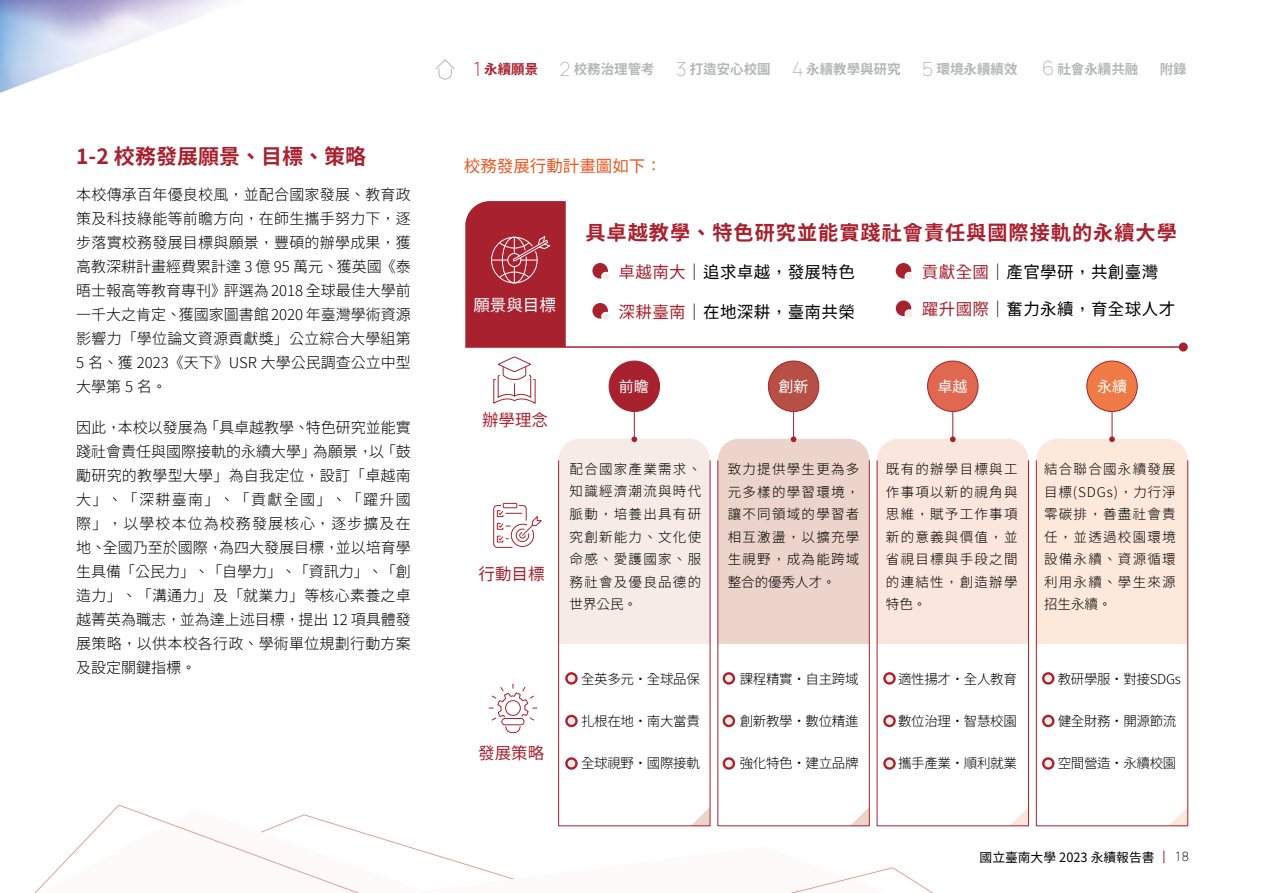
<style>
.page{position:relative;width:1263px;height:893px;background:#fff}
.page>*{position:absolute;margin:0;border:0;box-sizing:border-box;transform-origin:0 0}
.t1{font:700 21px "Taipei Sans TC Beta";color:#a7212e}
.t2{font:700 20.1px "Taipei Sans TC Beta";letter-spacing:.05em;color:#a7212e}
.t3{font:16.5px "Taipei Sans TC Beta";letter-spacing:.025em;color:#000}
.t4{font:16.5px "Taipei Sans TC Beta";color:#ea5520}
.t5{font:16.5px "Taipei Sans TC Beta";color:#a7212e}
.t6{font:16.5px "Taipei Sans TC Beta";color:#fff}
.t7{font:300 15px/24px "Taipei Sans TC Beta";color:#000;text-align:justify}
.t8{font:15px "Taipei Sans TC Beta";color:#fff}
.t9{font:300 13.5px/22.5px "Taipei Sans TC Beta";letter-spacing:.095em;color:#000;text-align:justify}
.t10{font:300 13.5px "Taipei Sans TC Beta";letter-spacing:-.025em;color:#000}
.t11{font:700 13.5px "Taipei Sans TC Beta";color:#b5b6b6}
.t12{font:12.75px "Taipei Sans TC Beta";color:#000}
.t13{font:200 12.75px "Manrope";color:#000}
.s1{font-family:"Manrope";font-weight:200;font-size:19.5px}
.s2{font-family:"Manrope";font-weight:200;font-size:19.5px;color:#a7212e}
.s3{color:#a7212e}
</style>
<div class="page">
<svg style="left:1012px;top:809px;width:15px;height:15px"></svg>
<svg style="left:1171px;top:809px;width:15px;height:15px"></svg>
<div style="left:503px;top:503px;width:14px;height:5px;border:1px solid #a7212e"></div>
<svg style="left:493px;top:505px;width:49px;height:43px"></svg>
<hr style="left:465px;top:346px;width:718px;height:2px;background:#a7212e">
<div style="left:1179px;top:342px;width:9px;height:10px;background:#a7212e;border-radius:50%"></div>
<svg style="left:493px;top:356px;width:43px;height:48px"></svg>
<svg style="left:489px;top:684px;width:48px;height:49px"></svg>
<div style="left:505px;top:700px;width:16px;height:16px;border:1px solid #a7212e;border-radius:50%"></div>
<div style="left:609px;top:361px;width:50px;height:50px;background:#a7212e;border-radius:50%"></div>
<div style="left:609px;top:361px;width:51px;height:51px;border:1px solid #a7212e;border-radius:50%"></div>
<svg style="left:559px;top:411px;width:151px;height:233px;background:#f6ede8"></svg>
<div style="left:768px;top:361px;width:51px;height:50px;background:#b65045;border-radius:50%"></div>
<div style="left:768px;top:361px;width:51px;height:51px;border:1px solid #a7212e;border-radius:50%"></div>
<svg style="left:718px;top:411px;width:151px;height:233px;background:#eed9d0"></svg>
<div style="left:927px;top:361px;width:51px;height:50px;background:#e06750;border-radius:50%"></div>
<div style="left:927px;top:361px;width:51px;height:51px;border:1px solid #a7212e;border-radius:50%"></div>
<svg style="left:877px;top:411px;width:151px;height:233px;background:#fae8e0"></svg>
<div style="left:1087px;top:361px;width:50px;height:50px;background:#ee7b45;border-radius:50%"></div>
<div style="left:1086px;top:361px;width:52px;height:51px;border:1px solid #a7212e;border-radius:50%"></div>
<svg style="left:1036px;top:411px;width:152px;height:233px;background:#fdebe0"></svg>
<svg style="left:465px;top:201px;width:101px;height:146px;background:#ab2b38"></svg>
<div style="left:558px;top:460px;width:152px;height:366px;border:1px solid #a7212e"></div>
<div style="left:717px;top:460px;width:153px;height:366px;border:1px solid #a7212e"></div>
<div style="left:877px;top:460px;width:152px;height:366px;border:1px solid #a7212e"></div>
<div style="left:1036px;top:460px;width:152px;height:366px;border:1px solid #a7212e"></div>
<svg style="left:565px;top:672px;width:13px;height:13px"></svg>
<div style="left:568px;top:674px;width:7px;height:8px;background:#f6ebe6;border-radius:50%"></div>
<svg style="left:565px;top:715px;width:13px;height:12px"></svg>
<div style="left:568px;top:717px;width:7px;height:8px;background:#f6ebe6;border-radius:50%"></div>
<svg style="left:565px;top:757px;width:13px;height:13px"></svg>
<div style="left:568px;top:760px;width:7px;height:7px;background:#f6ebe6;border-radius:50%"></div>
<svg style="left:723px;top:672px;width:12px;height:13px"></svg>
<div style="left:725px;top:674px;width:8px;height:8px;background:#f6ebe6;border-radius:50%"></div>
<svg style="left:723px;top:715px;width:12px;height:12px"></svg>
<div style="left:725px;top:717px;width:8px;height:8px;background:#f6ebe6;border-radius:50%"></div>
<svg style="left:723px;top:757px;width:12px;height:13px"></svg>
<div style="left:725px;top:760px;width:8px;height:7px;background:#f6ebe6;border-radius:50%"></div>
<svg style="left:883px;top:672px;width:13px;height:13px"></svg>
<div style="left:886px;top:674px;width:7px;height:8px;background:#f6ebe6;border-radius:50%"></div>
<svg style="left:883px;top:715px;width:13px;height:12px"></svg>
<div style="left:886px;top:717px;width:7px;height:8px;background:#f6ebe6;border-radius:50%"></div>
<svg style="left:883px;top:757px;width:13px;height:13px"></svg>
<div style="left:886px;top:760px;width:7px;height:7px;background:#f6ebe6;border-radius:50%"></div>
<svg style="left:1042px;top:672px;width:12px;height:13px"></svg>
<div style="left:1044px;top:674px;width:8px;height:8px;background:#f6ebe6;border-radius:50%"></div>
<svg style="left:1042px;top:715px;width:12px;height:12px"></svg>
<div style="left:1044px;top:717px;width:8px;height:8px;background:#f6ebe6;border-radius:50%"></div>
<svg style="left:1042px;top:757px;width:12px;height:13px"></svg>
<div style="left:1044px;top:760px;width:8px;height:7px;background:#f6ebe6;border-radius:50%"></div>
<svg style="left:592px;top:263px;width:17px;height:17px"></svg>
<svg style="left:592px;top:303px;width:17px;height:17px"></svg>
<svg style="left:896px;top:263px;width:16px;height:17px"></svg>
<svg style="left:896px;top:301px;width:16px;height:16px"></svg>
<svg style="left:34px;top:804px;width:906px;height:89px"></svg>
<svg style="left:1163px;top:850px;width:1px;height:13px"></svg>
<img style="left:0;top:0;width:222px;height:93px">
<svg style="left:436px;top:59px;width:19px;height:21px"></svg>
<h1 class="t1" style="left:76px;top:145px;width:291px">1-2 校務發展願景、目標、策略</h1>
<p class="t7" style="left:76px;top:183px;width:336px">本校傳承百年優良校風，並配合國家發展、教育政策及科技綠能等前瞻方向，在師生攜手努力下，逐步落實校務發展目標與願景，豐碩的辦學成果，獲高教深耕計畫經費累計達 3 億 95 萬元、獲英國《泰晤士報高等教育專刊》評選為 2018 全球最佳大學前一千大之肯定、獲國家圖書館 2020 年臺灣學術資源影響力「學位論文資源貢獻獎」公立綜合大學組第5 名、獲 2023《天下》USR 大學公民調查公立中型大學第 5 名。</p>
<p class="t7" style="left:76px;top:416px;width:336px">因此，本校以發展為「具卓越教學、特色研究並能實踐社會責任與國際接軌的永續大學」為願景，以「鼓勵研究的教學型大學」為自我定位，設訂「卓越南大」、「深耕臺南」、「貢獻全國」、「躍升國際」，以學校本位為校務發展核心，逐步擴及在地、全國乃至於國際，為四大發展目標，並以培育學生具備「公民力」、「自學力」、「資訊力」、「創造力」、「溝通力」及「就業力」等核心素養之卓越菁英為職志，並為達上述目標，提出 12 項具體發展策略，以供本校各行政、學術單位規劃行動方案及設定關鍵指標。</p>
<p class="t11" style="left:1042px;top:61px;width:98px"><span class="s1">6</span> 社會永續共融</p>
<p class="t11" style="left:474px;top:62px;width:545px"><span class="s2">1</span> <span class="s3">永續願景</span> <span class="s1">2</span> 校務治理管考 <span class="s1">3</span> 打造安心校園 <span class="s1">4</span> 永續教學與研究 <span class="s1">5</span> 環境永續績效</p>
<p class="t11" style="left:1160px;top:62px;width:28px">附錄</p>
<p class="t4" style="left:464px;top:156px;width:199px">校務發展行動計畫圖如下：</p>
<p class="t6" style="left:473px;top:296px;width:84px">願景與目標</p>
<h2 class="t2" style="left:585px;top:222px;width:593px">具卓越教學、特色研究並能實踐社會責任與國際接軌的永續大學</h2>
<p class="t3" style="left:618px;top:262px;width:238px"><span class="s3">卓越南大</span>│追求卓越，發展特色</p>
<p class="t3" style="left:618px;top:302px;width:238px"><span class="s3">深耕臺南</span>│在地深耕，臺南共榮</p>
<p class="t3" style="left:922px;top:262px;width:238px"><span class="s3">貢獻全國</span>│產官學研，共創臺灣</p>
<p class="t3" style="left:922px;top:300px;width:255px"><span class="s3">躍升國際</span>│奮力永續，育全球人才</p>
<p class="t5" style="left:482px;top:410px;width:67px">辦學理念</p>
<p class="t5" style="left:478px;top:565px;width:67px">行動目標</p>
<p class="t8" style="left:619px;top:378px;width:31px">前瞻</p>
<p class="t8" style="left:779px;top:378px;width:31px">創新</p>
<p class="t8" style="left:937px;top:378px;width:31px">卓越</p>
<p class="t8" style="left:1097px;top:378px;width:31px">永續</p>
<p class="t9" style="left:570px;top:458px;width:133px">配合國家產業需求、知識經濟潮流與時代脈動，培養出具有研究創新能力、文化使命感、愛護國家、服務社會及優良品德的世界公民。</p>
<p class="t9" style="left:728px;top:458px;width:133px">致力提供學生更為多元多樣的學習環境，讓不同領域的學習者相互激盪，以擴充學生視野，成為能跨域整合的優秀人才。</p>
<p class="t9" style="left:886px;top:458px;width:133px">既有的辦學目標與工作事項以新的視角與思維，賦予工作事項新的意義與價值，並省視目標與手段之間的連結性，創造辦學特色。</p>
<p class="t9" style="left:1044px;top:458px;width:133px">結合聯合國永續發展目標(SDGs)，力行淨零碳排，善盡社會責任，並透過校園環境設備永續、資源循環利用永續、學生來源招生永續。</p>
<p class="t5" style="left:478px;top:743px;width:67px">發展策略</p>
<p class="t10" style="left:581px;top:672px;width:120px">全英多元˙全球品保</p>
<p class="t10" style="left:581px;top:714px;width:120px">扎根在地˙南大當責</p>
<p class="t10" style="left:581px;top:756px;width:120px">全球視野˙國際接軌</p>
<p class="t10" style="left:740px;top:672px;width:120px">課程精實˙自主跨域</p>
<p class="t10" style="left:740px;top:714px;width:120px">創新教學˙數位精進</p>
<p class="t10" style="left:740px;top:756px;width:120px">強化特色˙建立品牌</p>
<p class="t10" style="left:898px;top:671px;width:120px">適性揚才˙全人教育</p>
<p class="t10" style="left:898px;top:713px;width:120px">數位治理˙智慧校園</p>
<p class="t10" style="left:898px;top:755px;width:120px">攜手產業˙順利就業</p>
<p class="t10" style="left:1058px;top:671px;width:125px">教研學服˙對接SDGs</p>
<p class="t10" style="left:1058px;top:713px;width:120px">健全財務˙開源節流</p>
<p class="t10" style="left:1058px;top:755px;width:120px">空間營造˙永續校園</p>
<p class="t12" style="left:979px;top:850px;width:176px">國立臺南大學 2023 永續報告書</p>
<p class="t13" style="left:1174px;top:848px;width:17px">18</p>
</div>
